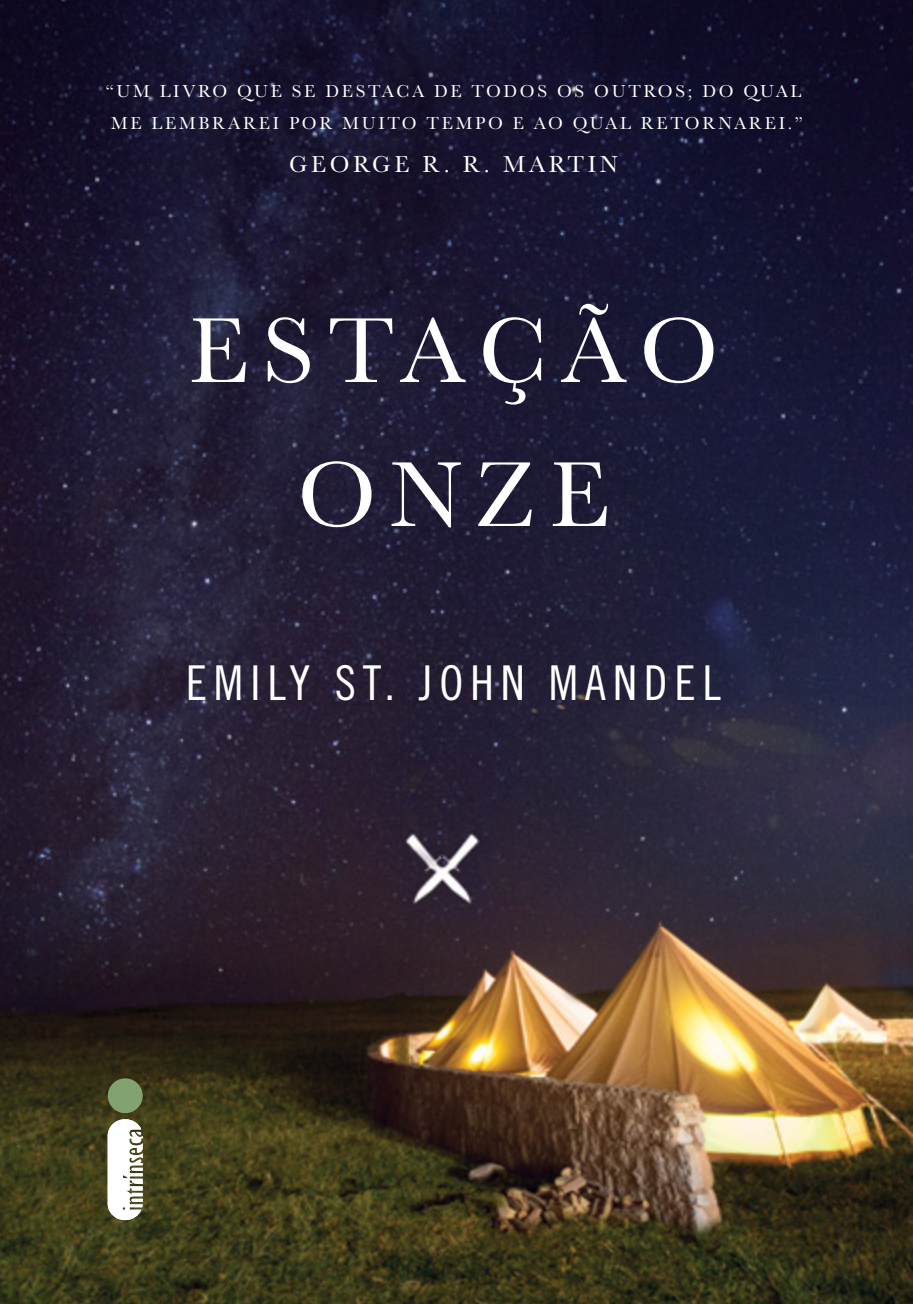
<style>
.page{position:relative;width:913px;height:1304px;background:#fff}
.page>*{position:absolute;margin:0;border:0;box-sizing:border-box;transform-origin:0 0}
.t1{font:96px/144px "Baskerville";letter-spacing:.14em;color:#fff;text-align:center}
.t2{font:48px "Trade Gothic Cond Eighteen";letter-spacing:.14em;color:#fff}
.t3{font:24px "Baskerville";letter-spacing:.15em;color:#fff}
.t4{font:18px/32px "Baskerville";letter-spacing:.15em;color:#fff;text-align:center}
</style>
<div class="page">
<img style="left:0;top:0;width:913px;height:1304px">
<div style="left:108px;top:1078px;width:35px;height:35px;background:#82a271;border-radius:50%"></div>
<svg style="left:108px;top:1119px;width:35px;height:101px"></svg>
<p class="t4" style="left:106px;top:76px;width:699px">“UM LIVRO QUE SE DESTACA DE TODOS OS OUTROS; DO QUAL<br>ME LEMBRAREI POR MUITO TEMPO E AO QUAL RETORNAREI.”</p>
<h3 class="t3" style="left:289px;top:149px;width:330px">GEORGE R. R. MARTIN</h3>
<h1 class="t1" style="left:189px;top:280px;width:531px">ESTAÇÃO<br>ONZE</h1>
<h2 class="t2" style="left:186px;top:654px;width:537px">EMILY ST. JOHN MANDEL</h2>
</div>
